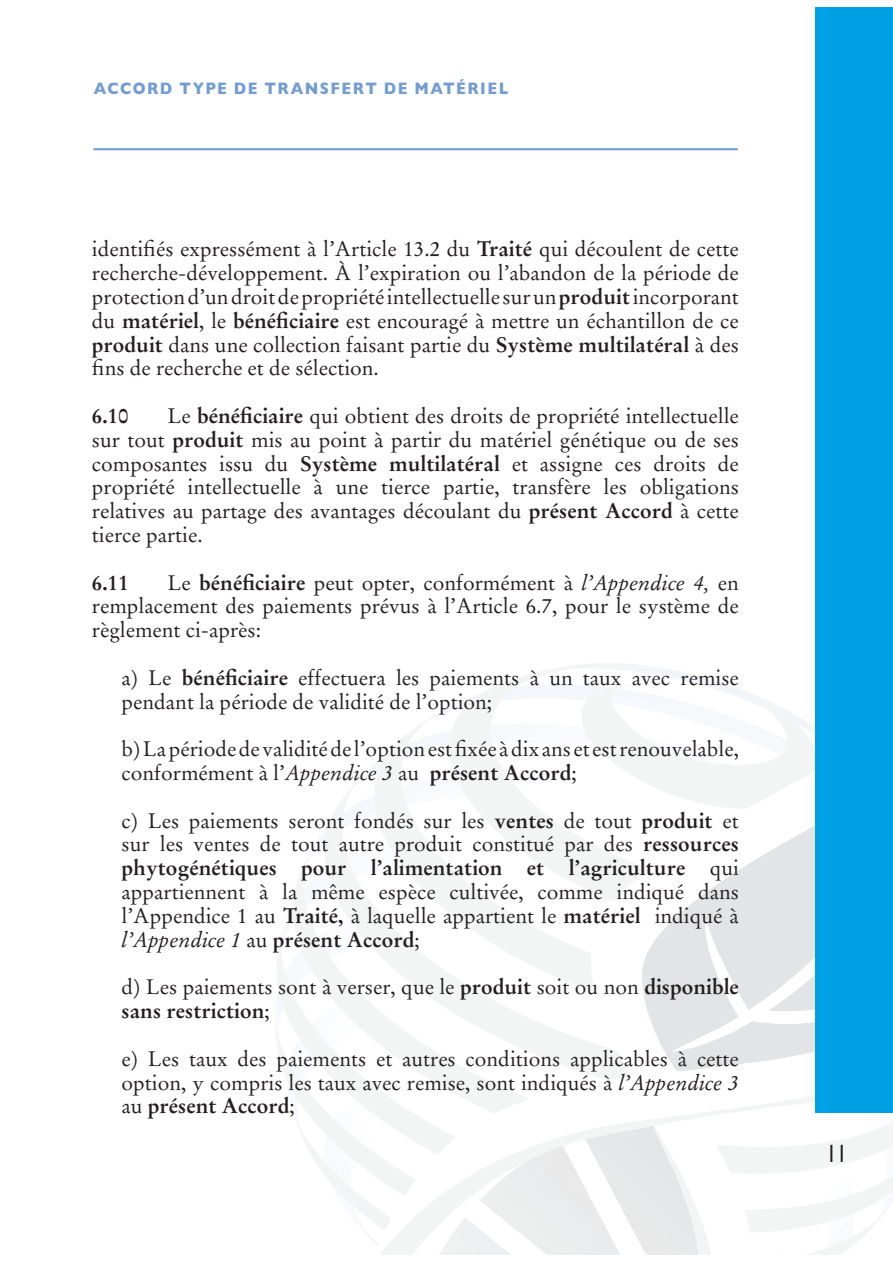
<style>
.page{position:relative;width:893px;height:1263px;background:#fff}
.page>*{position:absolute;margin:0;border:0;box-sizing:border-box;transform-origin:0 0}
.t1{font:25.2px "Gill Sans";color:#231f20;scale:.8 1}
.t2{font:21px/23.9px "Stempel Garamond";color:#231f20;text-align:justify}
.t3{font:700 21px "Stempel Garamond";color:#231f20}
.t4{font:700 16.8px "Gill Sans";letter-spacing:.095em;color:#739dd2;scale:.9 1}
.s1{font-weight:700}
.s2{font-style:italic}
</style>
<div class="page">
<svg style="left:290px;top:663px;width:602px;height:592px"></svg>
<div style="left:815px;top:8px;width:77px;height:1105px;background:#00a0e4"></div>
<hr style="left:93px;top:148px;width:644px;height:2px;background:#739dd2">
<p class="t4" style="left:94px;top:83px;width:462px">ACCORD TYPE DE TRANSFERT DE MATÉRIEL</p>
<p class="t2" style="left:92px;top:239px;width:648px">identifiés expressément à l’Article 13.2 du <span class="s1">Traité</span> qui découlent de cette recherche-développement. À l’expiration ou l’abandon de la période de protection d’un droit de propriété intellectuelle sur un <span class="s1">produit</span> incorporant du <span class="s1">matériel</span>, le <span class="s1">bénéficiaire</span> est encouragé à mettre un échantillon de ce <span class="s1">produit</span> dans une collection faisant partie du <span class="s1">Système multilatéral</span> à des fins de recherche et de sélection.</p>
<p class="t3" style="left:92px;top:407px;width:38px">6.10</p>
<p class="t2" style="left:92px;top:406px;width:648px;text-indent:76px">Le <span class="s1">bénéficiaire</span> qui obtient des droits de propriété intellectuelle sur tout <span class="s1">produit</span> mis au point à partir du matériel génétique ou de ses composantes issu du <span class="s1">Système multilatéral</span> et assigne ces droits de propriété intellectuelle à une tierce partie, transfère les obligations relatives au partage des avantages découlant du <span class="s1">présent Accord</span> à cette tierce partie.</p>
<p class="t3" style="left:92px;top:573px;width:38px">6.11</p>
<p class="t2" style="left:92px;top:572px;width:648px;text-indent:76px">Le <span class="s1">bénéficiaire</span> peut opter, conformément à <span class="s2">l’Appendice 4,</span> en remplacement des paiements prévus à l’Article 6.7, pour le système de règlement ci-après:</p>
<p class="t2" style="left:122px;top:668px;width:618px">a) Le <span class="s1">bénéficiaire</span> effectuera les paiements à un taux avec remise pendant la période de validité de l’option;</p>
<p class="t2" style="left:122px;top:739px;width:619px">b) La période de validité de l’option est fixée à dix ans et est renouvelable, conformément à l’<span class="s2">Appendice 3</span> au <span class="s1">présent Accord</span>;</p>
<p class="t2" style="left:122px;top:810px;width:618px">c) Les paiements seront fondés sur les <span class="s1">ventes</span> de tout <span class="s1">produit</span> et sur les ventes de tout autre produit constitué par des <span class="s1">ressources phytogénétiques pour l’alimentation et l’agriculture</span> qui appartiennent à la même espèce cultivée, comme indiqué dans l’Appendice 1 au <span class="s1">Traité,</span> à laquelle appartient le <span class="s1">matériel</span> indiqué à <span class="s2">l’Appendice 1</span> au <span class="s1">présent Accord</span>;</p>
<p class="t2" style="left:122px;top:977px;width:618px">d) Les paiements sont à verser, que le <span class="s1">produit</span> soit ou non <span class="s1">disponible sans restriction</span>;</p>
<p class="t2" style="left:122px;top:1048px;width:618px">e) Les taux des paiements et autres conditions applicables à cette option, y compris les taux avec remise, sont indiqués à <span class="s2">l’Appendice 3 </span>au <span class="s1">présent Accord</span>;</p>
<p class="t1" style="left:826px;top:1145px;width:27px">11</p>
</div>
